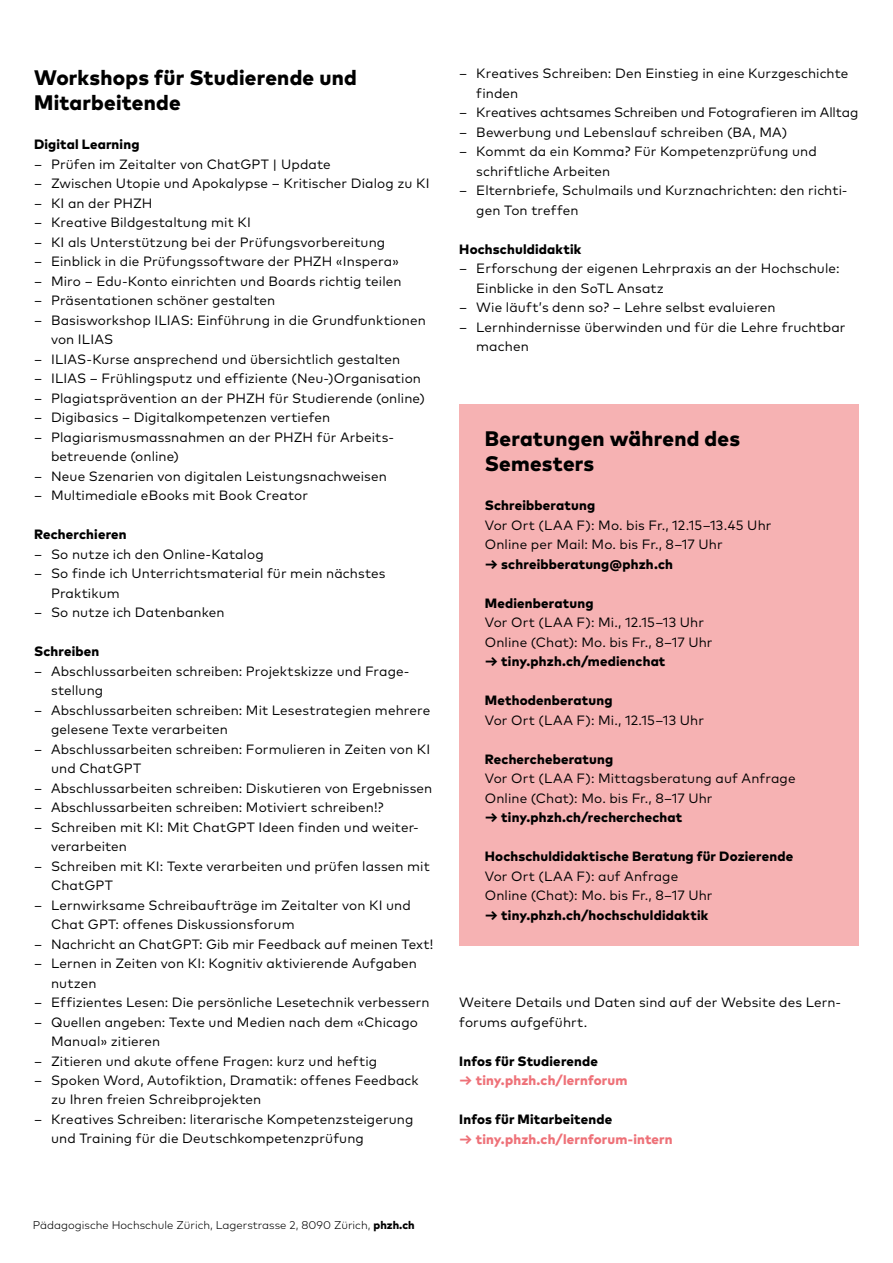
<style>
.page{position:relative;width:893px;height:1263px;background:#fff}
.page>*{position:absolute;margin:0;border:0;box-sizing:border-box;transform-origin:0 0}
.t1{font:800 21px/25.5px "Mark OT";letter-spacing:.01em;color:#000}
.t2{font:13.5px/19.5px "Mark OT";letter-spacing:.01em;color:#000}
.t3{font:800 13.5px "Mark OT";letter-spacing:.015em;color:#000}
.t4{font:800 13.5px "Mark OT";letter-spacing:.015em;color:#ee7178}
.t5{font:13.5px "Mark OT";letter-spacing:-.01em;color:#000}
.t6{font:300 11.25px "Mark OT";color:#000}
.s1{font-weight:800}
</style>
<div class="page">
<div style="left:459px;top:404px;width:400px;height:541px;background:#f6b2b3"></div>
<h1 class="t1" style="left:34px;top:64px;width:324px">Workshops für Studierende und<br>Mitarbeitende</h1>
<p class="t3" style="left:34px;top:136px;width:107px">Digital Learning</p>
<p class="t2" style="left:34px;top:154px;width:298px">‒ Prüfen im Zeitalter von ChatGPT | Update</p>
<p class="t2" style="left:34px;top:173px;width:397px">‒ Zwischen Utopie und Apokalypse – Kritischer Dialog zu KI</p>
<p class="t2" style="left:34px;top:193px;width:120px">‒ KI an der PHZH</p>
<p class="t2" style="left:34px;top:212px;width:218px">‒ Kreative Bildgestaltung mit KI</p>
<p class="t2" style="left:34px;top:232px;width:353px">‒ KI als Unterstützung bei der Prüfungsvorbereitung</p>
<p class="t2" style="left:34px;top:251px;width:366px">‒ Einblick in die Prüfungssoftware der PHZH «Inspera»</p>
<p class="t2" style="left:34px;top:271px;width:369px">‒ Miro – Edu-Konto einrichten und Boards richtig teilen</p>
<p class="t2" style="left:34px;top:290px;width:243px">‒ Präsentationen schöner gestalten</p>
<p class="t2" style="left:34px;top:310px;width:393px">‒ Basisworkshop ILIAS: Einführung in die Grundfunktionen</p>
<p class="t2" style="left:51px;top:329px;width:64px">von ILIAS</p>
<p class="t2" style="left:34px;top:349px;width:368px">‒ ILIAS-Kurse ansprechend und übersichtlich gestalten</p>
<p class="t2" style="left:34px;top:368px;width:388px">‒ ILIAS – Frühlingsputz und effiziente (Neu-)Organisation</p>
<p class="t2" style="left:34px;top:388px;width:392px">‒ Plagiatsprävention an der PHZH für Studierende (online)</p>
<p class="t2" style="left:34px;top:407px;width:298px">‒ Digibasics – Digitalkompetenzen vertiefen</p>
<p class="t2" style="left:34px;top:427px;width:360px">‒ Plagiarismusmassnahmen an der PHZH für Arbeits-</p>
<p class="t2" style="left:51px;top:446px;width:130px">betreuende (online)</p>
<p class="t2" style="left:34px;top:466px;width:354px">‒ Neue Szenarien von digitalen Leistungsnachweisen</p>
<p class="t2" style="left:34px;top:485px;width:275px">‒ Multimediale eBooks mit Book Creator</p>
<p class="t3" style="left:34px;top:525px;width:94px">Recherchieren</p>
<p class="t2" style="left:34px;top:544px;width:231px">‒ So nutze ich den Online-Katalog</p>
<p class="t2" style="left:34px;top:563px;width:353px">‒ So finde ich Unterrichtsmaterial für mein nächstes</p>
<p class="t2" style="left:51px;top:583px;width:70px">Praktikum</p>
<p class="t2" style="left:34px;top:602px;width:192px">‒ So nutze ich Datenbanken</p>
<p class="t3" style="left:34px;top:642px;width:67px">Schreiben</p>
<p class="t2" style="left:34px;top:661px;width:375px">‒ Abschlussarbeiten schreiben: Projektskizze und Frage-</p>
<p class="t2" style="left:51px;top:680px;width:54px">stellung</p>
<p class="t2" style="left:34px;top:700px;width:398px">‒ Abschlussarbeiten schreiben: Mit Lesestrategien mehrere</p>
<p class="t2" style="left:51px;top:719px;width:178px">gelesene Texte verarbeiten</p>
<p class="t2" style="left:34px;top:739px;width:398px">‒ Abschlussarbeiten schreiben: Formulieren in Zeiten von KI</p>
<p class="t2" style="left:51px;top:758px;width:92px">und ChatGPT</p>
<p class="t2" style="left:34px;top:778px;width:400px">‒ Abschlussarbeiten schreiben: Diskutieren von Ergebnissen</p>
<p class="t2" style="left:34px;top:797px;width:351px">‒ Abschlussarbeiten schreiben: Motiviert schreiben!?</p>
<p class="t2" style="left:34px;top:817px;width:386px">‒ Schreiben mit KI: Mit ChatGPT Ideen finden und weiter-</p>
<p class="t2" style="left:51px;top:836px;width:78px">verarbeiten</p>
<p class="t2" style="left:34px;top:856px;width:397px">‒ Schreiben mit KI: Texte verarbeiten und prüfen lassen mit</p>
<p class="t2" style="left:51px;top:875px;width:64px">ChatGPT</p>
<p class="t2" style="left:34px;top:895px;width:378px">‒ Lernwirksame Schreibaufträge im Zeitalter von KI und</p>
<p class="t2" style="left:51px;top:914px;width:245px">Chat GPT: offenes Diskussionsforum</p>
<p class="t2" style="left:34px;top:934px;width:401px">‒ Nachricht an ChatGPT: Gib mir Feedback auf meinen Text!</p>
<p class="t2" style="left:34px;top:953px;width:385px">‒ Lernen in Zeiten von KI: Kognitiv aktivierende Aufgaben</p>
<p class="t2" style="left:51px;top:973px;width:47px">nutzen</p>
<p class="t2" style="left:34px;top:992px;width:397px">‒ Effizientes Lesen: Die persönliche Lesetechnik verbessern</p>
<p class="t2" style="left:34px;top:1012px;width:386px">‒ Quellen angeben: Texte und Medien nach dem «Chicago</p>
<p class="t2" style="left:51px;top:1031px;width:111px">Manual» zitieren</p>
<p class="t2" style="left:34px;top:1051px;width:345px">‒ Zitieren und akute offene Fragen: kurz und heftig</p>
<p class="t2" style="left:34px;top:1070px;width:386px">‒ Spoken Word, Autofiktion, Dramatik: offenes Feedback</p>
<p class="t2" style="left:51px;top:1090px;width:212px">zu Ihren freien Schreibprojekten</p>
<p class="t2" style="left:34px;top:1109px;width:381px">‒ Kreatives Schreiben: literarische Kompetenzsteigerung</p>
<p class="t2" style="left:51px;top:1129px;width:314px">und Training für die Deutschkompetenzprüfung</p>
<p class="t2" style="left:459px;top:64px;width:391px">‒ Kreatives Schreiben: Den Einstieg in eine Kurzgeschichte</p>
<p class="t2" style="left:476px;top:83px;width:44px">finden</p>
<p class="t5" style="left:459px;top:104px;width:401px">‒ Kreatives achtsames Schreiben und Fotografieren im Alltag</p>
<p class="t2" style="left:459px;top:122px;width:330px">‒ Bewerbung und Lebenslauf schreiben (BA, MA)</p>
<p class="t2" style="left:459px;top:142px;width:359px">‒ Kommt da ein Komma? Für Kompetenzprüfung und</p>
<p class="t2" style="left:476px;top:161px;width:136px">schriftliche Arbeiten</p>
<p class="t2" style="left:459px;top:181px;width:390px">‒ Elternbriefe, Schulmails und Kurznachrichten: den richti-</p>
<p class="t2" style="left:476px;top:200px;width:104px">gen Ton treffen</p>
<p class="t3" style="left:459px;top:240px;width:124px">Hochschuldidaktik</p>
<p class="t2" style="left:459px;top:259px;width:382px">‒ Erforschung der eigenen Lehrpraxis an der Hochschule:</p>
<p class="t2" style="left:476px;top:278px;width:189px">Einblicke in den SoTL Ansatz</p>
<p class="t2" style="left:459px;top:298px;width:318px">‒ Wie läuft’s denn so? – Lehre selbst evaluieren</p>
<p class="t2" style="left:459px;top:317px;width:388px">‒ Lernhindernisse überwinden und für die Lehre fruchtbar</p>
<p class="t2" style="left:476px;top:337px;width:54px">machen</p>
<h1 class="t1" style="left:485px;top:425px;width:257px">Beratungen während des<br>Semesters</h1>
<p class="t3" style="left:485px;top:497px;width:112px">Schreibberatung</p>
<p class="t2" style="left:485px;top:515px;width:288px">Vor Ort (LAA F): Mo. bis Fr., 12.15–13.45 Uhr<br>Online per Mail: Mo. bis Fr., 8–17 Uhr</p>
<p class="t3" style="left:485px;top:555px;width:190px">→ schreibberatung@phzh.ch</p>
<p class="t3" style="left:485px;top:594px;width:110px">Medienberatung</p>
<p class="t2" style="left:485px;top:613px;width:229px">Vor Ort (LAA F): Mi., 12.15–13 Uhr<br>Online (Chat): Mo. bis Fr., 8–17 Uhr</p>
<p class="t3" style="left:485px;top:653px;width:182px">→ tiny.phzh.ch/medienchat</p>
<p class="t3" style="left:485px;top:692px;width:129px">Methodenberatung</p>
<p class="t2" style="left:485px;top:710px;width:221px">Vor Ort (LAA F): Mi., 12.15–13 Uhr</p>
<p class="t3" style="left:485px;top:750px;width:130px">Rechercheberatung</p>
<p class="t2" style="left:485px;top:769px;width:312px">Vor Ort (LAA F): Mittagsberatung auf Anfrage<br>Online (Chat): Mo. bis Fr., 8–17 Uhr</p>
<p class="t3" style="left:485px;top:809px;width:199px">→ tiny.phzh.ch/recherchechat</p>
<p class="t3" style="left:485px;top:848px;width:310px">Hochschuldidaktische Beratung für Dozierende</p>
<p class="t2" style="left:485px;top:866px;width:229px">Vor Ort (LAA F): auf Anfrage<br>Online (Chat): Mo. bis Fr., 8–17 Uhr</p>
<p class="t3" style="left:485px;top:906px;width:225px">→ tiny.phzh.ch/hochschuldidaktik</p>
<p class="t2" style="left:459px;top:992px;width:382px">Weitere Details und Daten sind auf der Website des Lern&shy;forums aufgeführt.</p>
<p class="t3" style="left:459px;top:1052px;width:140px">Infos für Studierende</p>
<p class="t4" style="left:459px;top:1072px;width:170px">→ tiny.phzh.ch/lernforum</p>
<p class="t3" style="left:459px;top:1111px;width:154px">Infos für Mitarbeitende</p>
<p class="t4" style="left:459px;top:1130px;width:215px">→ tiny.phzh.ch/lernforum-intern</p>
<p class="t6" style="left:33px;top:1218px;width:383px">Pädagogische Hochschule Zürich, Lagerstrasse 2, 8090 Zürich, <span class="s1">phzh.ch</span></p>
</div>
